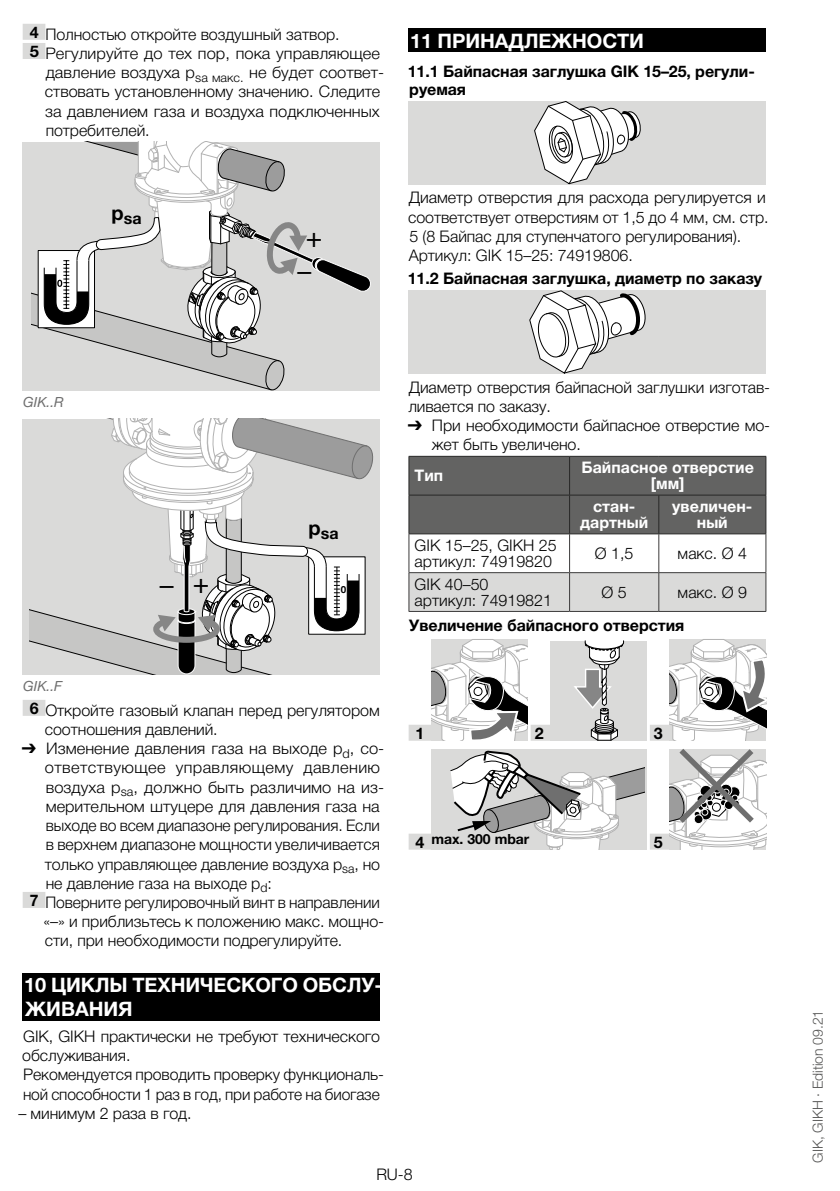
<style>
.page{position:relative;width:840px;height:1191px;background:#fff}
.page>*{position:absolute;margin:0;border:0;box-sizing:border-box;transform-origin:0 0}
.t1{font:700 20px/24px "Helvetica Neue LT Pro";letter-spacing:-.005em;color:#fff}
.t2{font:300 16px/19.2px "Helvetica Neue LT Pro";letter-spacing:-.005em;color:#000}
.t3{font:700 16px/17.6px "Helvetica Neue LT Pro";letter-spacing:-.005em;color:#000}
.t4{font:700 16px/16px "Helvetica Neue LT Pro";color:#fff;text-align:center}
.t5{font:300 16px "Helvetica Neue LT Pro";letter-spacing:.025em;color:#000}
.t6{font:300 14px "Helvetica Neue LT Pro";letter-spacing:-.005em;color:#575756}
.t7{font:italic 14px "Helvetica Neue LT Pro";letter-spacing:-.005em;color:#6f6f6f}
.t8{font:700 14px "Helvetica Neue LT Pro";color:#000}
.t9{font:700 9.8px "Helvetica Neue";color:#000}
.s1{font-weight:700}
.s2{font-family:"Arial Unicode MS";font-weight:400}
.s3{font-size:16px}
</style>
<div class="page">
<div style="left:23px;top:24px;width:22px;height:16px;background:#dadad9"></div>
<div style="left:23px;top:43px;width:22px;height:16px;background:#dadad9"></div>
<div style="left:23px;top:700px;width:22px;height:16px;background:#dadad9"></div>
<div style="left:23px;top:892px;width:22px;height:16px;background:#dadad9"></div>
<div style="left:23px;top:973px;width:357px;height:48px;background:#000"></div>
<div style="left:23px;top:142px;width:357px;height:248px;background:#dadad9"></div>
<div style="left:23px;top:419px;width:357px;height:255px;background:#dadad9"></div>
<div style="left:408px;top:28px;width:357px;height:24px;background:#000"></div>
<div style="left:408px;top:724px;width:23px;height:16px;background:#dadad9"></div>
<div style="left:530px;top:724px;width:20px;height:16px;background:#dadad9"></div>
<div style="left:649px;top:724px;width:20px;height:16px;background:#dadad9"></div>
<div style="left:408px;top:833px;width:23px;height:16px;background:#dadad9"></div>
<div style="left:649px;top:833px;width:20px;height:16px;background:#dadad9"></div>
<div style="left:408px;top:101px;width:357px;height:83px;background:#dadad9"></div>
<svg style="left:534px;top:101px;width:106px;height:83px"></svg>
<div style="left:408px;top:290px;width:357px;height:83px;background:#dadad9"></div>
<svg style="left:529px;top:290px;width:116px;height:84px"></svg>
<div style="left:409px;top:457px;width:356px;height:76px;background:#636362"></div>
<div style="left:409px;top:573px;width:356px;height:38px;background:#dadad9"></div>
<hr style="left:408px;top:456px;width:161px;height:1px;background:#272726">
<hr style="left:408px;top:456px;width:1px;height:39px;background:#272726">
<hr style="left:569px;top:456px;width:89px;height:1px;background:#272726">
<hr style="left:569px;top:456px;width:1px;height:39px;background:#272726">
<hr style="left:658px;top:456px;width:107px;height:1px;background:#272726">
<hr style="left:765px;top:456px;width:1px;height:39px;background:#272726">
<hr style="left:408px;top:495px;width:161px;height:1px;background:#272726">
<hr style="left:408px;top:495px;width:1px;height:38px;background:#272726">
<hr style="left:569px;top:495px;width:89px;height:1px;background:#272726">
<hr style="left:569px;top:495px;width:1px;height:38px;background:#272726">
<hr style="left:658px;top:495px;width:107px;height:1px;background:#272726">
<hr style="left:658px;top:495px;width:1px;height:38px;background:#272726">
<hr style="left:765px;top:495px;width:1px;height:38px;background:#272726">
<hr style="left:408px;top:533px;width:161px;height:1px;background:#272726">
<hr style="left:569px;top:533px;width:89px;height:1px;background:#272726">
<hr style="left:658px;top:533px;width:107px;height:1px;background:#272726">
<hr style="left:408px;top:534px;width:1px;height:38px;background:#3c3b3b">
<hr style="left:569px;top:534px;width:1px;height:38px;background:#3c3b3b">
<hr style="left:658px;top:534px;width:1px;height:38px;background:#3c3b3b">
<hr style="left:765px;top:534px;width:1px;height:38px;background:#3c3b3b">
<hr style="left:408px;top:572px;width:161px;height:1px;background:#3c3b3b">
<hr style="left:408px;top:573px;width:1px;height:38px;background:#3c3b3b">
<hr style="left:569px;top:572px;width:89px;height:1px;background:#3c3b3b">
<hr style="left:569px;top:573px;width:1px;height:38px;background:#3c3b3b">
<hr style="left:658px;top:572px;width:107px;height:1px;background:#3c3b3b">
<hr style="left:658px;top:573px;width:1px;height:38px;background:#3c3b3b">
<hr style="left:765px;top:573px;width:1px;height:38px;background:#3c3b3b">
<hr style="left:408px;top:611px;width:161px;height:1px;background:#3c3b3b">
<hr style="left:569px;top:611px;width:89px;height:1px;background:#3c3b3b">
<hr style="left:658px;top:611px;width:107px;height:1px;background:#3c3b3b">
<svg style="left:431px;top:639px;width:96px;height:102px"></svg>
<div style="left:550px;top:641px;width:96px;height:99px;background:#dadad9"></div>
<svg style="left:574px;top:641px;width:49px;height:99px"></svg>
<svg style="left:669px;top:639px;width:97px;height:102px"></svg>
<div style="left:431px;top:749px;width:215px;height:100px;background:#dadad9"></div>
<svg style="left:449px;top:750px;width:195px;height:100px"></svg>
<svg style="left:669px;top:749px;width:96px;height:100px"></svg>
<svg style="left:32px;top:142px;width:339px;height:248px"></svg>
<svg style="left:30px;top:419px;width:343px;height:255px"></svg>
<p class="t2" style="left:30px;top:24px;width:311px"><span class="s1">4</span> Полностью откройте воздушный затвор.</p>
<p class="t2" style="left:30px;top:43px;width:351px"><span class="s1">5</span> Регулируйте до тех пор, пока управляющее</p>
<p class="t2" style="left:46px;top:63px;width:340px">давление воздуха p<sub>sa</sub> <sub>макс.</sub> не будет соответ-</p>
<p class="t2" style="left:45px;top:82px;width:336px">ствовать установленному значению. Следите</p>
<p class="t2" style="left:45px;top:101px;width:335px">за давлением газа и воздуха подключенных</p>
<p class="t2" style="left:46px;top:120px;width:105px">потребителей.</p>
<p class="t3" style="left:111px;top:209px;width:31px"><sup>p</sup>sa</p>
<p class="t1" style="left:410px;top:28px;width:58px">11 ПРИНАД</p>
<p class="t1" style="left:523px;top:28px;width:31px">ЛЕЖНО</p>
<p class="t1" style="left:602px;top:28px;width:40px">СТИ</p>
<p class="t3" style="left:407px;top:62px;width:348px">11.1 Байпасная заглушка GIK 15–25, регули&shy;руемая</p>
<p class="t2" style="left:408px;top:188px;width:362px">Диаметр отверстия для расхода регулируется и соответствует отверстиям от 1,5 до 4 мм, см. стр.<br>5 (8 Байпас для ступенчатого регулирования).<br>Артикул: GIK 15–25: 74919806.</p>
<p class="t3" style="left:407px;top:269px;width:356px">11.2 Байпасная заглушка, диаметр по заказу</p>
<p class="t7" style="left:23px;top:394px;width:42px">GIK..R</p>
<p class="t3" style="left:308px;top:524px;width:31px"><sup>p</sup>sa</p>
<p class="t9" style="left:340px;top:582px;width:7px">0</p>
<p class="t7" style="left:23px;top:677px;width:41px">GIK..F</p>
<p class="t2" style="left:45px;top:700px;width:336px;text-indent:-15px"><span class="s1">6</span> Откройте газовый клапан перед регулятором соотношения давлений.</p>
<p class="t2" style="left:22px;top:738px;width:363px"><span class="s2">➔</span> Изменение давления газа на выходе p<sub>d</sub>, со-</p>
<p class="t5" style="left:45px;top:758px;width:336px">ответствующее управляющему давлению</p>
<p class="t2" style="left:46px;top:777px;width:340px">воздуха p<sub>sa</sub>, должно быть различимо на из-</p>
<p class="t2" style="left:46px;top:796px;width:335px">мерительном штуцере для давления газа на</p>
<p class="t2" style="left:46px;top:815px;width:335px">выходе во всем диапазоне регулирования. Если</p>
<p class="t2" style="left:46px;top:834px;width:335px">в верхнем диапазоне мощности увеличивается</p>
<p class="t2" style="left:45px;top:854px;width:337px">только управляющее давление воздуха p<sub>sa</sub>, но</p>
<p class="t2" style="left:46px;top:873px;width:227px">не давление газа на выходе p<sub>d</sub>:</p>
<p class="t2" style="left:30px;top:892px;width:351px"><span class="s1">7</span> Поверните регулировочный винт в направлении</p>
<p class="t2" style="left:43px;top:911px;width:342px">«–» и приблизьтесь к положению макс. мощно-</p>
<p class="t2" style="left:45px;top:930px;width:299px">сти, при необходимости подрегулируйте.</p>
<p class="t1" style="left:24px;top:972px;width:360px">10 ЦИКЛЫ ТЕХНИЧЕСКОГО ОБСЛУ-<br>ЖИ ВАНИ</p>
<p class="t1" style="left:118px;top:996px;width:16px">Я</p>
<p class="t2" style="left:22px;top:1026px;width:363px">GIK, GIKH практически не требуют технического обслуживания.<br>Рекомендуется проводить проверку функциональ&shy;ной способности 1 раз в год, при работе на биогазе</p>
<p class="t2" style="left:18px;top:1103px;width:175px">– минимум 2 раза в год.</p>
<p class="t2" style="left:408px;top:377px;width:363px">Диаметр отверстия байпасной заглушки изготав&shy;ливается по заказу.</p>
<p class="t2" style="left:431px;top:415px;width:340px;text-indent:-24px"><span class="s2">➔</span> При необходимости байпасное отверстие мо&shy;жет быть увеличено.</p>
<p class="t4" style="left:414px;top:467px;width:30px">Тип</p>
<p class="t4" style="left:581px;top:459px;width:174px">Байпасное отверстие [мм]</p>
<p class="t4" style="left:580px;top:498px;width:69px">стан&shy;дартный</p>
<p class="t4" style="left:672px;top:498px;width:82px">увеличен&shy;ный</p>
<p class="t2" style="left:414px;top:537px;width:143px;line-height:16px">GIK 15–25, GIKH 25 артикул: 74919820</p>
<p class="t2" style="left:594px;top:543px;width:40px">Ø 1,5</p>
<p class="t2" style="left:677px;top:543px;width:71px">макс. Ø 4</p>
<p class="t2" style="left:414px;top:576px;width:139px;line-height:16px">GIK 40–50 артикул: 74919821</p>
<p class="t2" style="left:601px;top:582px;width:27px">Ø 5</p>
<p class="t2" style="left:677px;top:582px;width:71px">макс. Ø 9</p>
<p class="t3" style="left:408px;top:616px;width:277px">Увеличение байпасного отверстия</p>
<p class="t3" style="left:415px;top:724px;width:10px">1</p>
<p class="t3" style="left:534px;top:724px;width:10px">2</p>
<p class="t3" style="left:653px;top:724px;width:10px">3</p>
<p class="t8" style="left:415px;top:830px;width:115px"><span class="s3">4</span> max. 300 mbar</p>
<p class="t3" style="left:653px;top:832px;width:10px">5</p>
<p class="t2" style="left:376px;top:1164px;width:38px">RU-8</p>
<p class="t6" style="left:809px;top:1162px;width:154px;rotate:-90deg">GIK, GIKH · Edition 09.21</p>
</div>
